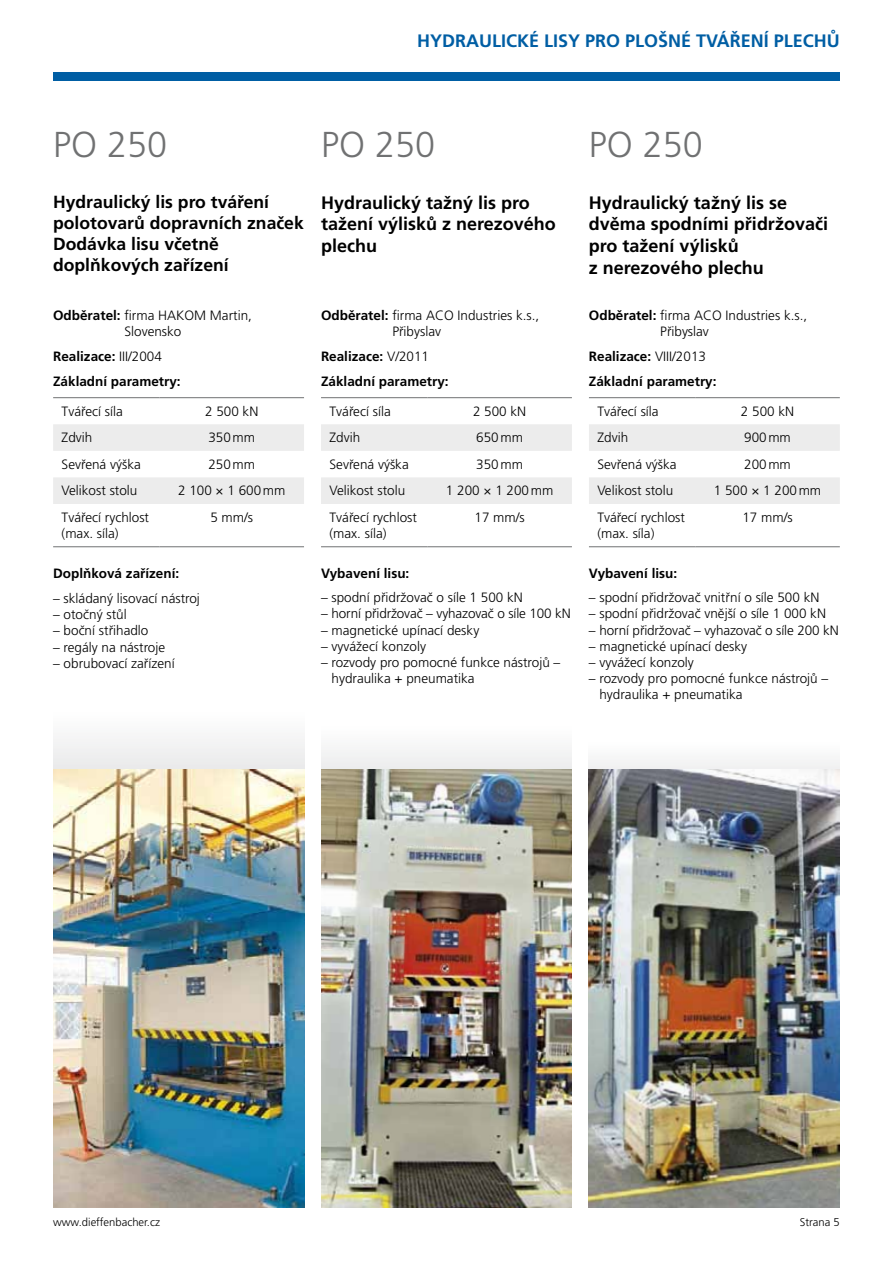
<style>
.page{position:relative;width:893px;height:1263px;background:#fff}
.page>*{position:absolute;margin:0;border:0;box-sizing:border-box;transform-origin:0 0}
.t1{font:300 36px "Frutiger CE";color:#707172}
.t2{font:700 18px/21.6px "Frutiger CE";color:#000}
.t3{font:700 18px "Frutiger CE";color:#005ea4}
.t4{font:700 17.55px/21px "Frutiger CE";color:#000}
.t5{font:300 13.5px/16.2px "Frutiger CE";color:#000}
.t6{font:700 13.5px/24.8px "Frutiger CE";color:#000}
.t7{font:300 11.25px "Frutiger CE";color:#000}
.s1{font-weight:700}
.s2{font-weight:300}
</style>
<div class="page">
<div style="left:53px;top:72px;width:787px;height:9px;background:#005ea4"></div>
<div style="left:321px;top:725px;width:251px;height:77px;background:#f5f5f6"></div>
<div style="left:589px;top:741px;width:251px;height:61px;background:#f7f7f7"></div>
<div style="left:53px;top:711px;width:251px;height:91px;background:#f4f4f4"></div>
<svg style="left:53px;top:398px;width:251px;height:106px"></svg>
<hr style="left:53px;top:397px;width:106px;height:1px;background:#707172">
<hr style="left:159px;top:397px;width:145px;height:1px;background:#707172">
<hr style="left:53px;top:546px;width:106px;height:1px;background:#707172">
<hr style="left:159px;top:546px;width:145px;height:1px;background:#707172">
<img style="left:53px;top:770px;width:251px;height:438px">
<img style="left:321px;top:770px;width:251px;height:438px">
<img style="left:589px;top:770px;width:251px;height:438px">
<svg style="left:321px;top:398px;width:251px;height:106px"></svg>
<hr style="left:321px;top:397px;width:106px;height:1px;background:#707172">
<hr style="left:427px;top:397px;width:145px;height:1px;background:#707172">
<hr style="left:321px;top:546px;width:106px;height:1px;background:#707172">
<hr style="left:427px;top:546px;width:145px;height:1px;background:#707172">
<svg style="left:589px;top:398px;width:251px;height:106px"></svg>
<hr style="left:589px;top:397px;width:106px;height:1px;background:#707172">
<hr style="left:695px;top:397px;width:145px;height:1px;background:#707172">
<hr style="left:589px;top:546px;width:106px;height:1px;background:#707172">
<hr style="left:695px;top:546px;width:145px;height:1px;background:#707172">
<p class="t3" style="left:417px;top:29px;width:424px">Hydraulické lisy pro plošné tváření plech ů</p>
<p class="t1" style="left:53px;top:124px;width:116px">PO 250</p>
<p class="t4" style="left:53px;top:193px;width:252px">Hydraulický lis pro tváření polotovarů dopravních značek<br>Dodávka lisu včetně doplňkových zařízení</p>
<p class="t5" style="left:53px;top:308px;width:200px;text-align:center"><span class="s1">Odběratel:</span> firma HAKOM Martin,<br>Slovensko</p>
<p class="t6" style="left:53px;top:345px;width:129px">Realizace: <span class="s2">III/2004<br></span>Základní parametry:</p>
<p class="t5" style="left:62px;top:404px;width:63px">Tvářecí síla</p>
<p class="t5" style="left:205px;top:404px;width:55px">2 500 kN</p>
<p class="t5" style="left:62px;top:430px;width:32px">Zdvih</p>
<p class="t5" style="left:208px;top:430px;width:48px">350mm</p>
<p class="t5" style="left:62px;top:457px;width:81px">Sevřená výška</p>
<p class="t5" style="left:208px;top:457px;width:48px">250mm</p>
<p class="t5" style="left:62px;top:484px;width:77px">Velikost stolu</p>
<p class="t5" style="left:178px;top:484px;width:109px">2 100 × 1 600mm</p>
<p class="t5" style="left:62px;top:510px;width:89px">Tvářecí rychlost (max. síla)</p>
<p class="t5" style="left:210px;top:510px;width:44px">5 mm/s</p>
<p class="t6" style="left:53px;top:562px;width:128px">Doplňková zařízení:</p>
<p class="t5" style="left:53px;top:591px;width:148px">– skládaný lisovací nástroj</p>
<p class="t5" style="left:53px;top:607px;width:75px">– otočný stůl</p>
<p class="t5" style="left:53px;top:624px;width:97px">– boční střihadlo</p>
<p class="t5" style="left:53px;top:640px;width:114px">– regály na nástroje</p>
<p class="t5" style="left:53px;top:656px;width:123px">– obrubovací zařízení</p>
<p class="t1" style="left:321px;top:124px;width:116px">PO 250</p>
<p class="t2" style="left:321px;top:193px;width:236px">Hydraulický tažný lis pro tažení výlisků z nerezového plechu</p>
<p class="t5" style="left:392px;top:308px;width:149px;text-indent:-71px"><span class="s1">Odběratel:</span> firma ACO Industries k.s.,<br>Přibyslav</p>
<p class="t6" style="left:321px;top:345px;width:129px">Realizace: <span class="s2">V/2011<br></span>Základní parametry:</p>
<p class="t5" style="left:330px;top:404px;width:63px">Tvářecí síla</p>
<p class="t5" style="left:473px;top:404px;width:55px">2 500 kN</p>
<p class="t5" style="left:330px;top:430px;width:32px">Zdvih</p>
<p class="t5" style="left:476px;top:430px;width:48px">650mm</p>
<p class="t5" style="left:330px;top:457px;width:81px">Sevřená výška</p>
<p class="t5" style="left:476px;top:457px;width:48px">350mm</p>
<p class="t5" style="left:330px;top:484px;width:77px">Velikost stolu</p>
<p class="t5" style="left:446px;top:484px;width:109px">1 200 × 1 200mm</p>
<p class="t5" style="left:330px;top:510px;width:89px">Tvářecí rychlost (max. síla)</p>
<p class="t5" style="left:474px;top:510px;width:52px">17 mm/s</p>
<p class="t6" style="left:321px;top:561px;width:90px">Vybavení lisu:</p>
<p class="t5" style="left:321px;top:590px;width:203px">– spodní přidržovač o síle 1 500 kN</p>
<p class="t5" style="left:321px;top:607px;width:251px">– horní přidržovač – vyhazovač o síle 100 kN</p>
<p class="t5" style="left:321px;top:623px;width:160px">– magnetické upínací desky</p>
<p class="t5" style="left:321px;top:639px;width:106px">– vyvážecí konzoly</p>
<p class="t5" style="left:332px;top:655px;width:230px;text-indent:-11px">– rozvody pro pomocné funkce nástrojů – hydraulika + pneumatika</p>
<p class="t1" style="left:589px;top:124px;width:116px">PO 250</p>
<p class="t2" style="left:589px;top:193px;width:241px">Hydraulický tažný lis se dvěma spodními přidržovači pro tažení výlisků<br>z nerezového plechu</p>
<p class="t5" style="left:660px;top:308px;width:149px;text-indent:-71px"><span class="s1">Odběratel:</span> firma ACO Industries k.s.,<br>Přibyslav</p>
<p class="t6" style="left:589px;top:345px;width:129px">Realizace: <span class="s2">VIII/2013<br></span>Základní parametry:</p>
<p class="t5" style="left:597px;top:404px;width:63px">Tvářecí síla</p>
<p class="t5" style="left:741px;top:404px;width:55px">2 500 kN</p>
<p class="t5" style="left:597px;top:430px;width:32px">Zdvih</p>
<p class="t5" style="left:744px;top:430px;width:48px">900mm</p>
<p class="t5" style="left:597px;top:457px;width:81px">Sevřená výška</p>
<p class="t5" style="left:744px;top:457px;width:48px">200mm</p>
<p class="t5" style="left:597px;top:484px;width:77px">Velikost stolu</p>
<p class="t5" style="left:714px;top:484px;width:109px">1 500 × 1 200mm</p>
<p class="t5" style="left:597px;top:510px;width:89px">Tvářecí rychlost (max. síla)</p>
<p class="t5" style="left:742px;top:510px;width:52px">17 mm/s</p>
<p class="t6" style="left:589px;top:561px;width:90px">Vybavení lisu:</p>
<p class="t5" style="left:589px;top:590px;width:232px">– spodní přidržovač vnitřní o síle 500 kN</p>
<p class="t5" style="left:589px;top:607px;width:239px">– spodní přidržovač vnější o síle 1 000 kN</p>
<p class="t5" style="left:589px;top:623px;width:251px">– horní přidržovač – vyhazovač o síle 200 kN</p>
<p class="t5" style="left:589px;top:639px;width:160px">– magnetické upínací desky</p>
<p class="t5" style="left:589px;top:655px;width:106px">– vyvážecí konzoly</p>
<p class="t5" style="left:599px;top:671px;width:230px;text-indent:-11px">– rozvody pro pomocné funkce nástrojů – hydraulika + pneumatika</p>
<p class="t7" style="left:53px;top:1216px;width:108px">www.dieffenbacher.cz</p>
<p class="t7" style="left:800px;top:1216px;width:42px">Strana 5</p>
</div>
